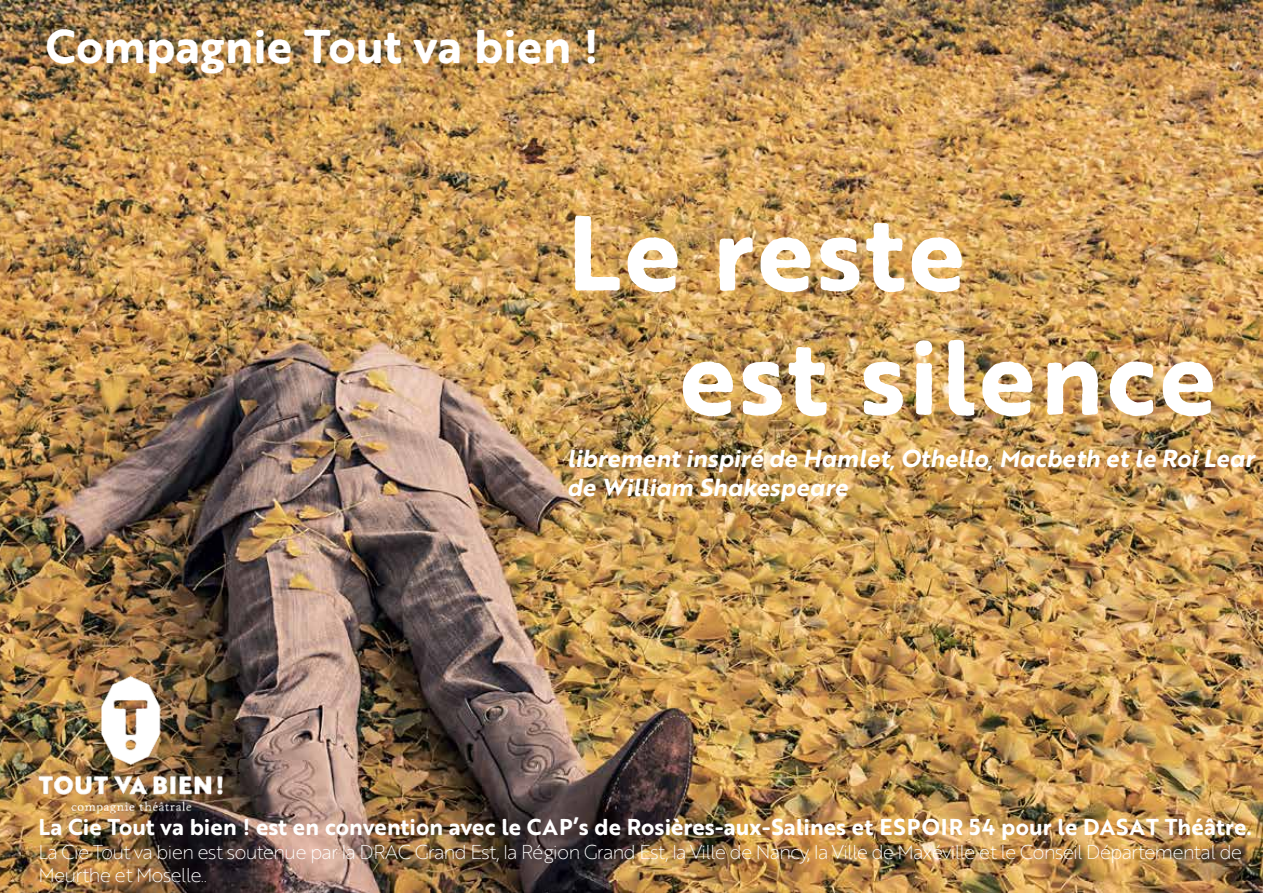
<style>
.page{position:relative;width:1263px;height:893px;background:#fff}
.page>*{position:absolute;margin:0;border:0;box-sizing:border-box;transform-origin:0 0}
.t1{font:700 103.5px/124.2px "Brother 1816 Printed";letter-spacing:.025em;color:#fff}
.t2{font:700 46.2px "Brother 1816 Printed";color:#fff}
.t3{font:italic 700 24px/28.8px "Brother 1816 Printed";color:#fff}
.t4{font:700 22.35px "Brother 1816 Printed";color:#fff}
.t5{font:100 19.5px/23.5px "Brother 1816 Printed";letter-spacing:-.05em;color:#fff}
</style>
<div class="page">
<img style="left:0;top:0;width:1263px;height:893px">
<img style="left:25px;top:663px;width:211px;height:153px">
<h2 class="t2" style="left:46px;top:11px;width:555px">Compagnie Tout va bien !</h2>
<h1 class="t1" style="left:679px;top:187px;width:538px;text-indent:-112px">Le reste<br>est silence</h1>
<p class="t3" style="left:567px;top:443px;width:689px">librement inspiré de Hamlet, Othello, Macbeth et le Roi Lear de William Shakespeare</p>
<p class="t4" style="left:39px;top:810px;width:1215px">La Cie Tout va bien ! est en convention avec le CAP’s de Rosières-aux-Salines et ESPOIR 54 pour le DASAT Théâtre.</p>
<p class="t5" style="left:39px;top:839px;width:1205px">La Cie Tout va bien est soutenue par la DRAC Grand Est, la Région Grand Est, la Ville de Nancy, la Ville de Maxéville et le Conseil Départemental de<br>Meurthe et Moselle..</p>
</div>
